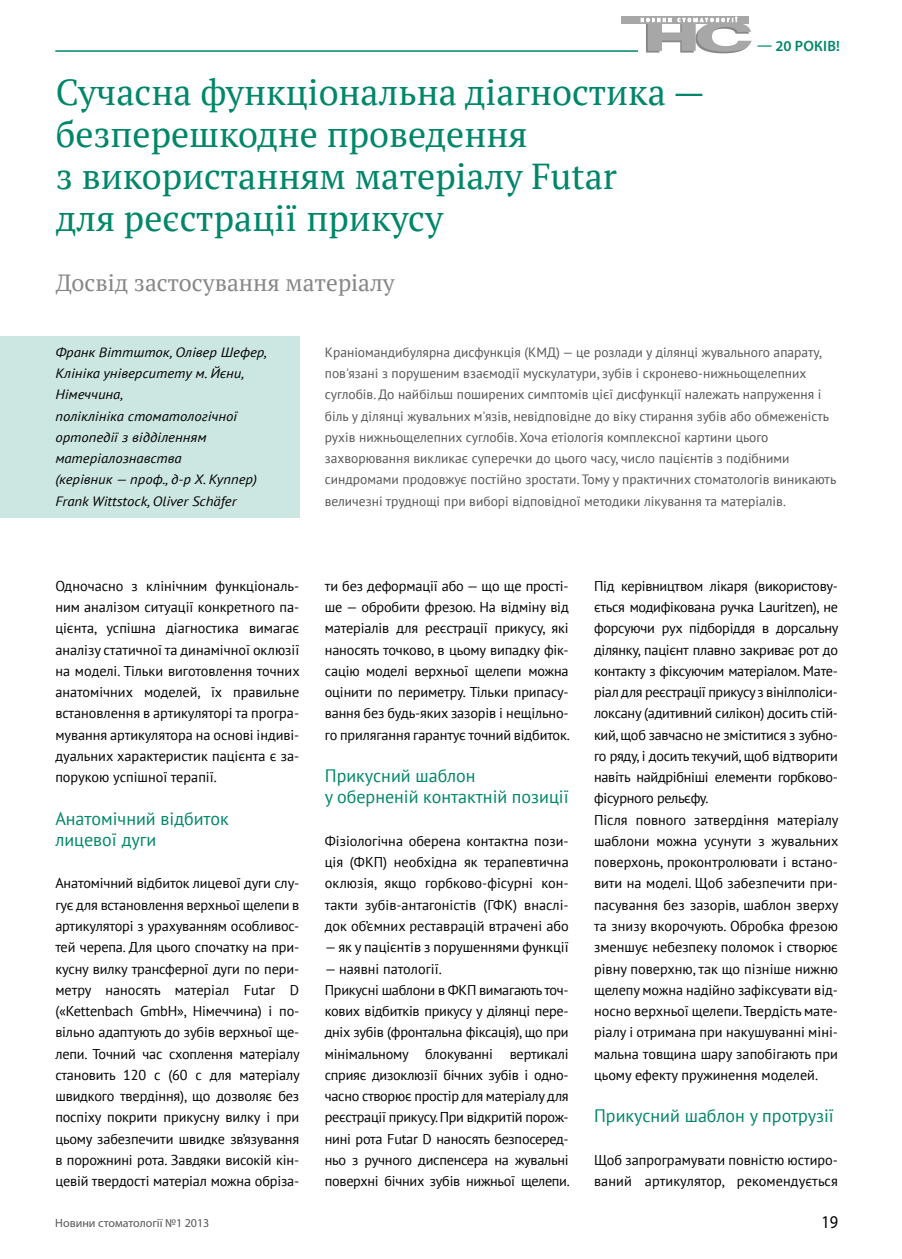
<style>
.page{position:relative;width:902px;height:1259px;background:#fff}
.page>*{position:absolute;margin:0;border:0;box-sizing:border-box;transform-origin:0 0}
.t1{font:36px/42px "PT Serif";color:#008669}
.t2{font:23.4px "PT Serif";color:#878786}
.t3{font:18px/21.3px "PT Sans";color:#008669}
.t4{font:18px "Myriad Pro";color:#000;scale:.9 1}
.t5{font:600 15px "Myriad Pro";letter-spacing:.02em;color:#008669}
.t6{font:14.25px/21.3px "PT Sans";letter-spacing:-.015em;color:#000;text-align:justify}
.t7{font:13.5px/21.3px "PT Sans";color:#565656}
.t8{font:italic 13.5px/21.3px "PT Sans";color:#000;scale:1.09 1}
.t9{font:12px "Myriad Pro";color:#565656}
</style>
<div class="page">
<hr style="left:55px;top:50px;width:685px;height:2px;background:#008669">
<div style="left:638px;top:40px;width:210px;height:24px;background:#fff"></div>
<div style="left:621px;top:16px;width:128px;height:8px;background:#a7a7a8"></div>
<svg style="left:641px;top:17px;width:110px;height:36px"></svg>
<div style="left:0;top:336px;width:299px;height:182px;background:#cce7e1"></div>
<h1 class="t1" style="left:56px;top:71px;width:650px">Сучасна функціональна діагностика — безперешкодне проведення<br>з використанням матеріалу Futar<br>для реєстрації прикусу</h1>
<h2 class="t2" style="left:56px;top:267px;width:340px">Досвід застосування матеріалу</h2>
<p class="t5" style="left:757px;top:38px;width:84px">— 20 років!</p>
<p class="t8" style="left:55px;top:341px;width:195px">Франк Віттшток, Олівер Шефер,<br>Клініка університету м. Йєни,<br>Німеччина,<br>поліклініка стоматологічної ортопедії з відділенням матеріалознавства<br>(керівник — проф., д-р Х. Куппер)<br>Frank Wittstock, Oliver Schäfer</p>
<p class="t7" style="left:325px;top:341px;width:513px">Краніомандибулярна дисфункція (КМД) — це розлади у ділянці жувального апарату, пов'язані з порушеним взаємодії мускулатури, зубів і скронево-нижньощелепних суглобів. До найбільш поширених симптомів цієї дисфункції належать напруження і біль у ділянці жувальних м'язів, невідповідне до віку стирання зубів або обмеженість рухів нижньощелепних суглобів. Хоча етіологія комплексної картини цього захворювання викликає суперечки до цього часу, число пацієнтів з подібними синдромами продовжує постійно зростати. Тому у практичних стоматологів виникають величезні труднощі при виборі відповідної методики лікування та матеріалів.</p>
<p class="t6" style="left:55px;top:575px;width:246px">Одночасно з клінічним функціональ&shy;ним аналізом ситуації конкретного па&shy;цієнта, успішна діагностика вимагає аналізу статичної та динамічної оклюзії на моделі. Тільки виготовлення точних анатомічних моделей, їх правильне встановлення в артикуляторі та програ&shy;мування артикулятора на основі індиві&shy;дуальних характеристик пацієнта є за&shy;порукою успішної терапії.</p>
<p class="t3" style="left:55px;top:807px;width:175px">Анатомічний відбиток лицевої дуги</p>
<p class="t6" style="left:55px;top:872px;width:246px">Анатомічний відбиток лицевої дуги слу&shy;гує для встановлення верхньої щелепи в артикуляторі з урахуванням особливос&shy;тей черепа. Для цього спочатку на при&shy;кусну вилку трансферної дуги по пери&shy;метру наносять матеріал Futar D («Kettenbach GmbH», Німеччина) і по&shy;вільно адаптують до зубів верхньої ще&shy;лепи. Точний час схоплення матеріалу становить 120 с (60 с для матеріалу швидкого твердіння), що дозволяє без поспіху покрити прикусну вилку і при цьому забезпечити швидке зв’язування в порожнині рота. Завдяки високій кін&shy;цевій твердості матеріал можна обріза-</p>
<p class="t6" style="left:325px;top:575px;width:246px">ти без деформації або — що ще прості&shy;ше — обробити фрезою. На відміну від матеріалів для реєстрації прикусу, які наносять точково, в цьому випадку фік&shy;сацію моделі верхньої щелепи можна оцінити по периметру. Тільки припасу&shy;вання без будь-яких зазорів і нещільно&shy;го прилягання гарантує точний відбиток.</p>
<p class="t3" style="left:325px;top:764px;width:245px">Прикусний шаблон<br>у оберненій контактній позиції</p>
<p class="t6" style="left:325px;top:830px;width:245px">Фізіологічна оберена контактна пози&shy;ція (ФКП) необхідна як терапевтична оклюзія, якщо горбково-фісурні кон&shy;такти зубів-антагоністів (ГФК) внаслі&shy;док об’ємних реставрацій втрачені або</p>
<p class="t6" style="left:325px;top:936px;width:245px">— як у пацієнтів з порушеннями функції</p>
<p class="t6" style="left:325px;top:957px;width:246px;text-align:left">— наявні патології.<br>Прикусні шаблони в ФКП вимагають точ&shy;кових відбитків прикусу у ділянці пере&shy;дніх зубів (фронтальна фіксація), що при мінімальному блокуванні вертикалі сприяє дизоклюзії бічних зубів і одно&shy;часно створює простір для матеріалу для реєстрації прикусу. При відкритій порож&shy;нині рота Futar D наносять безпосеред&shy;ньо з ручного диспенсера на жувальні поверхні бічних зубів нижньої щелепи.</p>
<p class="t6" style="left:594px;top:575px;width:246px;text-align:left">Під керівництвом лікаря (використову&shy;ється модифікована ручка Lauritzen), не форсуючи рух підборіддя в дорсальну ділянку, пацієнт плавно закриває рот до контакту з фіксуючим матеріалом. Мате&shy;ріал для реєстрації прикусу з вінілполіси&shy;локсану (адитивний силікон) досить стій&shy;кий, щоб завчасно не зміститися з зубно&shy;го ряду, і досить текучий, щоб відтворити навіть найдрібніші елементи горбково&shy;фісурного рельєфу.<br>Після повного затвердіння матеріалу шаблони можна усунути з жувальних поверхонь, проконтролювати і встано&shy;вити на моделі. Щоб забезпечити при&shy;пасування без зазорів, шаблон зверху та знизу вкорочують. Обробка фрезою зменшує небезпеку поломок і створює рівну поверхню, так що пізніше нижню щелепу можна надійно зафіксувати від&shy;носно верхньої щелепи. Твердість мате&shy;ріалу і отримана при накушуванні міні&shy;мальна товщина шару запобігають при цьому ефекту пружинення моделей.</p>
<p class="t3" style="left:594px;top:1105px;width:241px">Прикусний шаблон у протрузії</p>
<p class="t6" style="left:594px;top:1149px;width:245px">Щоб запрограмувати повністю юстиро&shy;ваний артикулятор, рекомендується</p>
<p class="t9" style="left:55px;top:1215px;width:156px">Новини стоматології №1 2013</p>
<p class="t4" style="left:821px;top:1211px;width:20px">19</p>
</div>
